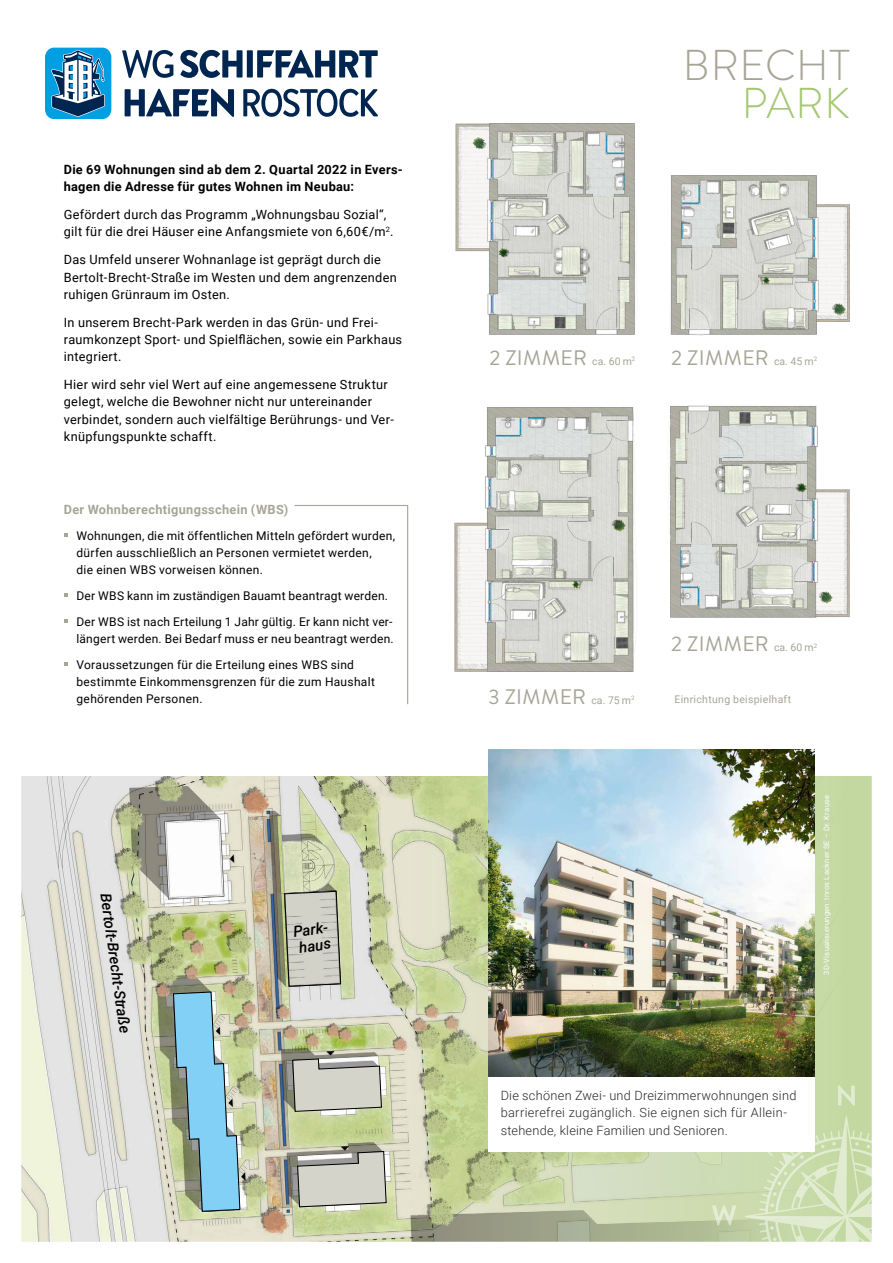
<style>
.page{position:relative;width:893px;height:1263px;background:#fff}
.page>*{position:absolute;margin:0;border:0;box-sizing:border-box;transform-origin:0 0}
.t1{font:300 43.05px "Brandon Grotesque";letter-spacing:.02em;color:#a7a597}
.t2{font:300 43.05px "Brandon Grotesque";color:#a5c774}
.t3{font:21px "Brandon Grotesque";letter-spacing:.02em;color:#a7a597}
.t4{font:italic 500 15px/16.2px "Roboto";color:#000}
.t5{font:12.75px/17.2px "Roboto";letter-spacing:.025em;color:#000}
.t6{font:300 12.75px/17.2px "Roboto";letter-spacing:.02em;color:#272726}
.t7{font:700 12.75px/17.2px "Roboto";letter-spacing:.025em;color:#000}
.t8{font:700 12.75px "Roboto";letter-spacing:.025em;color:#a7a597}
.t9{font:12px/17.2px "Roboto";letter-spacing:.02em;color:#000}
.t10{font:10.5px "Roboto";letter-spacing:.03em;color:#a7a597}
.t11{font:7.5px "Roboto";letter-spacing:.035em;color:#fff}
.s1{font-family:"Roboto";font-size:10.5px}
</style>
<div class="page">
<img style="left:21px;top:47px;width:851px;height:1195px">
<p class="t7" style="left:64px;top:160px;width:340px">Die 69 Wohnungen sind ab dem 2. Quartal 2022 in Evers&shy;hagen die Adresse für gutes Wohnen im Neubau:</p>
<p class="t5" style="left:64px;top:205px;width:331px">Gefördert durch das Programm „Wohnungsbau Sozial“, gilt für die drei Häuser eine Anfangsmiete von 6,60€/m<sup>2</sup>.</p>
<p class="t5" style="left:64px;top:251px;width:335px">Das Umfeld unserer Wohnanlage ist geprägt durch die<br>Bertolt-Brecht-Straße im Westen und dem angrenzenden ruhigen Grünraum im Osten.</p>
<p class="t5" style="left:64px;top:313px;width:340px">In unserem Brecht-Park werden in das Grün- und Frei&shy;raumkonzept Sport- und Spielflächen, sowie ein Parkhaus integriert.</p>
<p class="t5" style="left:64px;top:375px;width:332px">Hier wird sehr viel Wert auf eine angemessene Struktur gelegt, welche die Bewohner nicht nur untereinander verbindet, sondern auch vielfältige Berührungs- und Ver&shy;knüpfungspunkte schafft.</p>
<p class="t8" style="left:64px;top:500px;width:226px">Der Wohnberechtigungsschein (WBS)</p>
<p class="t9" style="left:77px;top:526px;width:320px">Wohnungen, die mit öffentlichen Mitteln gefördert wurden, dürfen ausschließlich an Personen vermietet werden,<br>die einen WBS vorweisen können.</p>
<p class="t9" style="left:77px;top:582px;width:318px;line-height:25.8px">Der WBS kann im zuständigen Bauamt beantragt werden.<br>Der WBS ist nach Erteilung 1 Jahr gültig. Er kann nicht ver-</p>
<p class="t9" style="left:77px;top:625px;width:319px;line-height:25.8px">längert werden. Bei Bedarf muss er neu beantragt werden.<br>Voraussetzungen für die Erteilung eines WBS sind</p>
<p class="t9" style="left:77px;top:673px;width:300px">bestimmte Einkommensgrenzen für die zum Haushalt gehörenden Personen.</p>
<p class="t4" style="left:114px;top:892px;width:143px;rotate:82deg">Bertolt-Brecht-Straße</p>
<p class="t4" style="left:292px;top:923px;width:37px;rotate:-8deg">Park&shy;haus</p>
<h1 class="t1" style="left:683px;top:36px;width:168px">BRECHT</h1>
<h1 class="t2" style="left:742px;top:73px;width:110px">PARK</h1>
<h2 class="t3" style="left:489px;top:343px;width:148px">2 ZIMMER <span class="s1">ca. 60 m</span><sup>2</sup></h2>
<h2 class="t3" style="left:671px;top:343px;width:148px">2 ZIMMER <span class="s1">ca. 45 m</span><sup>2</sup></h2>
<h2 class="t3" style="left:488px;top:682px;width:148px">3 ZIMMER <span class="s1">ca. 75 m</span><sup>2</sup></h2>
<h2 class="t3" style="left:671px;top:629px;width:148px">2 ZIMMER <span class="s1">ca. 60 m</span><sup>2</sup></h2>
<p class="t10" style="left:674px;top:692px;width:118px">Einrichtung beispielhaft</p>
<p class="t11" style="left:821px;top:975px;width:181px;rotate:-90deg">3D-Visualisierungen: Inros Lackner SE – Dr. Krause</p>
<p class="t6" style="left:501px;top:1086px;width:297px">Die schönen Zwei- und Dreizimmerwohnungen sind barrierefrei zugänglich. Sie eignen sich für Allein&shy;stehende, kleine Familien und Senioren.</p>
</div>
